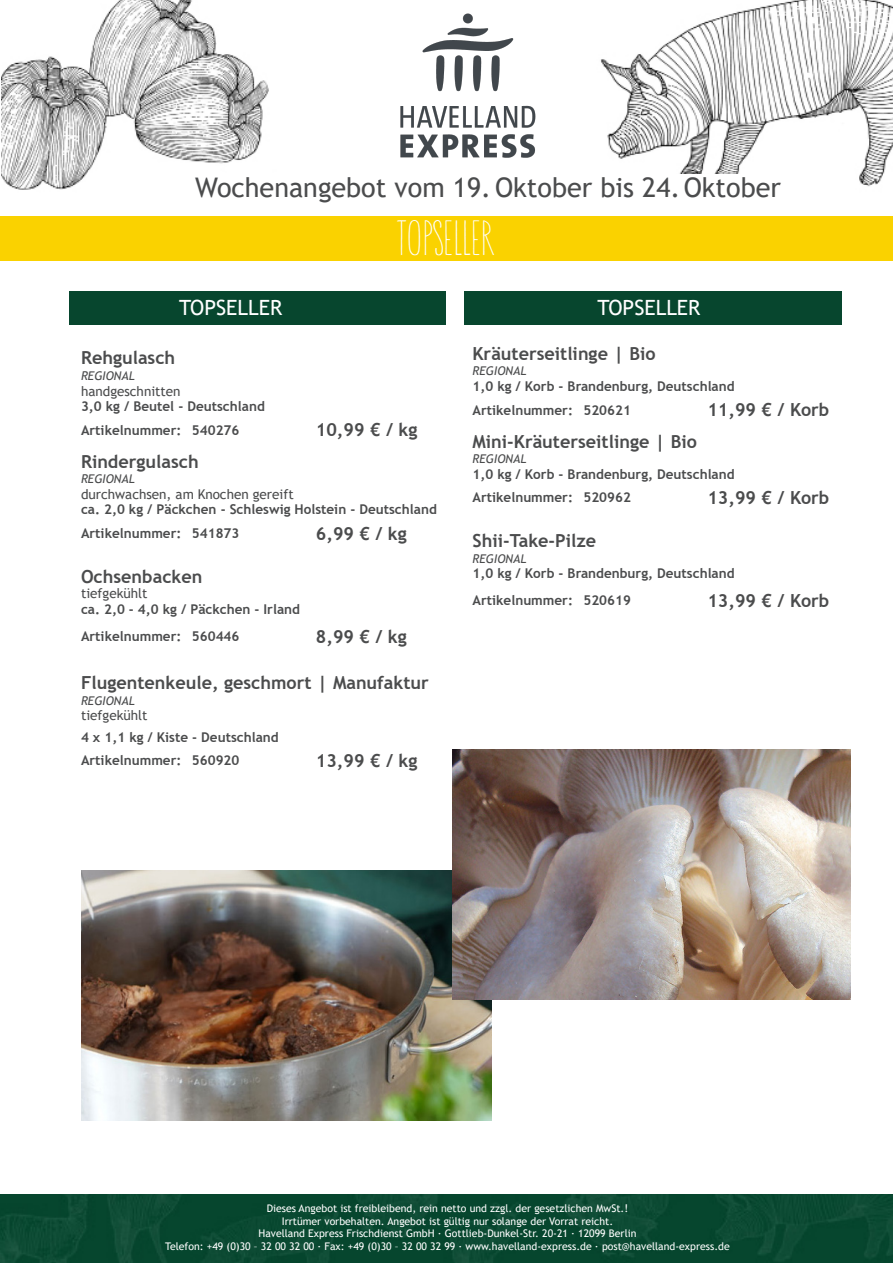
<style>
.page{position:relative;width:893px;height:1263px;background:#fff}
.page>*{position:absolute;margin:0;border:0;box-sizing:border-box;transform-origin:0 0}
.t1{font:condensed 49.5px "YWFT Hannah";color:#fff}
.t2{font:27px "Trebuchet MS";color:#4b4c4d}
.t3{font:21px "Trebuchet MS";color:#fff}
.t4{font:700 18px "Trebuchet MS";color:#4b4c4d}
.t5{font:700 13.5px/15.6px "Trebuchet MS";color:#4b4c4d}
.t6{font:13.5px "Trebuchet MS";color:#4b4c4d}
.t7{font:italic 12px "Trebuchet MS";color:#4b4c4d}
.t8{font:10.5px/12.6px "Trebuchet MS";color:#fff;text-align:center}
.s1{font-weight:400}
</style>
<div class="page">
<img style="left:1px;top:0;width:892px;height:190px">
<div style="left:298px;top:1px;width:282px;height:228px;background:#fff"></div>
<img style="left:400px;top:13px;width:136px;height:145px">
<div style="left:0;top:216px;width:893px;height:44px;background:#fad200"></div>
<img style="left:0;top:1195px;width:893px;height:68px">
<div style="left:235px;top:174px;width:561px;height:25px;background:#fff"></div>
<div style="left:69px;top:291px;width:377px;height:34px;background:#07462e"></div>
<div style="left:465px;top:291px;width:377px;height:34px;background:#07462e"></div>
<img style="left:81px;top:871px;width:410px;height:250px">
<img style="left:453px;top:749px;width:397px;height:250px">
<p class="t2" style="left:195px;top:171px;width:587px">Wochenangebot vom 19. Oktober bis 24.Oktober</p>
<p class="t1" style="left:397px;top:213px;width:98px">TOPSELLER</p>
<p class="t3" style="left:179px;top:294px;width:104px">TOPSELLER</p>
<p class="t3" style="left:597px;top:294px;width:104px">TOPSELLER</p>
<p class="t4" style="left:472px;top:342px;width:185px">Kräuterseitlinge | Bio</p>
<p class="t7" style="left:472px;top:364px;width:56px">REGIONAL</p>
<p class="t5" style="left:472px;top:378px;width:264px">1,0 kg / Korb - Brandenburg, Deutschland</p>
<p class="t5" style="left:472px;top:402px;width:160px">Artikelnummer: 520621</p>
<p class="t4" style="left:707px;top:399px;width:124px">11,99 € / Korb</p>
<p class="t4" style="left:472px;top:430px;width:226px">Mini-Kräuterseitlinge | Bio</p>
<p class="t7" style="left:472px;top:451px;width:56px">REGIONAL</p>
<p class="t5" style="left:472px;top:466px;width:264px">1,0 kg / Korb - Brandenburg, Deutschland</p>
<p class="t5" style="left:472px;top:490px;width:160px">Artikelnummer: 520962</p>
<p class="t4" style="left:707px;top:486px;width:124px">13,99 € / Korb</p>
<p class="t4" style="left:472px;top:530px;width:125px">Shii-Take-Pilze</p>
<p class="t7" style="left:472px;top:551px;width:56px">REGIONAL</p>
<p class="t5" style="left:472px;top:566px;width:264px">1,0 kg / Korb - Brandenburg, Deutschland</p>
<p class="t5" style="left:472px;top:593px;width:160px">Artikelnummer: 520619</p>
<p class="t4" style="left:707px;top:589px;width:124px">13,99 € / Korb</p>
<p class="t4" style="left:81px;top:347px;width:96px">Rehgulasch</p>
<p class="t7" style="left:81px;top:368px;width:56px">REGIONAL</p>
<p class="t6" style="left:81px;top:382px;width:101px">handgeschnitten</p>
<p class="t5" style="left:81px;top:398px;width:185px">3,0 kg / Beutel - Deutschland</p>
<p class="t5" style="left:81px;top:422px;width:160px">Artikelnummer: 540276</p>
<p class="t4" style="left:316px;top:419px;width:103px">10,99 € / kg</p>
<p class="t4" style="left:81px;top:450px;width:119px">Rindergulasch</p>
<p class="t7" style="left:81px;top:472px;width:56px">REGIONAL</p>
<p class="t5" style="left:81px;top:486px;width:357px"><span class="s1">durchwachsen, am Knochen gereift<br></span>ca. 2,0 kg / Päckchen - Schleswig Holstein - Deutschland</p>
<p class="t5" style="left:81px;top:525px;width:160px">Artikelnummer: 541873</p>
<p class="t4" style="left:316px;top:522px;width:92px">6,99 € / kg</p>
<p class="t4" style="left:81px;top:565px;width:123px">Ochsenbacken</p>
<p class="t5" style="left:81px;top:586px;width:221px"><span class="s1">tiefgekühlt<br></span>ca. 2,0 - 4,0 kg / Päckchen - Irland</p>
<p class="t5" style="left:81px;top:628px;width:160px">Artikelnummer: 560446</p>
<p class="t4" style="left:316px;top:625px;width:92px">8,99 € / kg</p>
<p class="t4" style="left:81px;top:671px;width:349px">Flugentenkeule, geschmort | Manufaktur</p>
<p class="t7" style="left:81px;top:693px;width:56px">REGIONAL</p>
<p class="t5" style="left:81px;top:704px;width:199px;line-height:21.6px"><span class="s1">tiefgekühlt<br></span>4 x 1,1 kg / Kiste - Deutschland</p>
<p class="t5" style="left:81px;top:753px;width:160px">Artikelnummer: 560920</p>
<p class="t4" style="left:316px;top:749px;width:103px">13,99 € / kg</p>
<p class="t8" style="left:267px;top:1202px;width:363px">Dieses Angebot ist freibleibend, rein netto und zzgl. der gesetzlichen MwSt.!<br>Irrtümer vorbehalten. Angebot ist gültig nur solange der Vorrat reicht.</p>
<p class="t8" style="left:259px;top:1227px;width:379px">Havelland Express Frischdienst GmbH · Gottlieb-Dunkel-Str. 20-21 · 12099 Berlin</p>
<p class="t8" style="left:165px;top:1240px;width:566px">Telefon: +49 (0)30 – 32 00 32 00 · Fax: +49 (0)30 – 32 00 32 99 · www.havelland-express.de · post@havelland-express.de</p>
</div>
